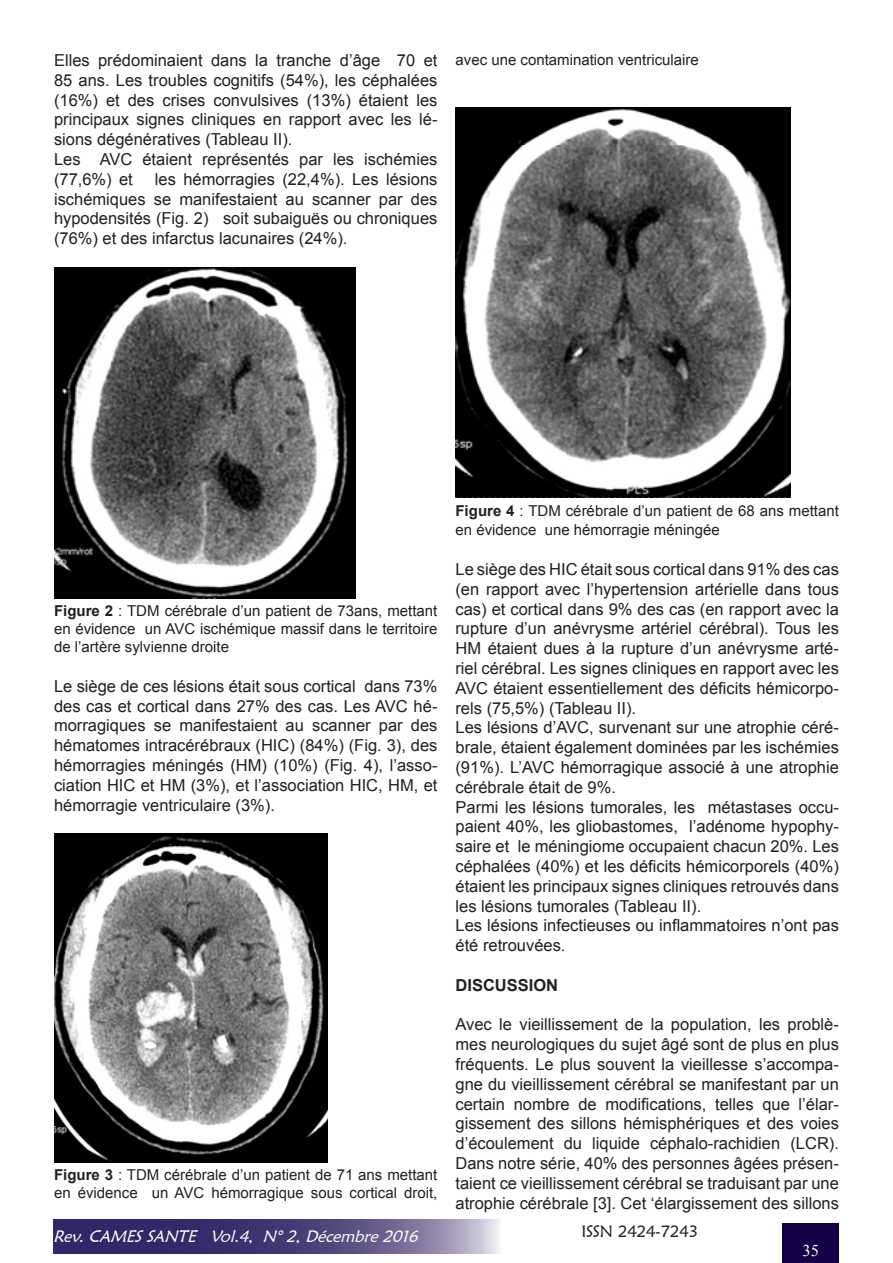
<style>
.page{position:relative;width:893px;height:1263px;background:#fff}
.page>*{position:absolute;margin:0;border:0;box-sizing:border-box;transform-origin:0 0}
.t1{font:16.5px/19.8px "Arial";color:#231f20;text-align:justify}
.t2{font:italic 16.5px "Maiandra GD";color:#fcfefd}
.t3{font:16.5px "Maiandra GD";color:#231f20}
.t4{font:700 16.5px "Arial";color:#231f20}
.t5{font:16.5px "Times New Roman";color:#fff}
.t6{font:15px/18px "Arial";color:#231f20}
.s1{font-weight:700}
</style>
<div class="page">
<img style="left:54px;top:267px;width:302px;height:331px">
<img style="left:54px;top:834px;width:274px;height:328px">
<img style="left:455px;top:108px;width:336px;height:389px">
<div style="left:782px;top:1223px;width:57px;height:40px;background:#150048"></div>
<svg style="left:53px;top:1219px;width:446px;height:34px;background:#574e82"></svg>
<p class="t1" style="left:54px;top:50px;width:385px">Elles prédominaient dans la tranche d’âge 70 et 85 ans. Les troubles cognitifs (54%), les céphalées (16%) et des crises convulsives (13%) étaient les principaux signes cliniques en rapport avec les lé&shy;sions dégénératives (Tableau II).</p>
<p class="t1" style="left:54px;top:149px;width:385px">Les AVC étaient représentés par les ischémies (77,6%) et</p>
<p class="t1" style="left:54px;top:169px;width:385px;text-indent:101px">les hémorragies (22,4%). Les lésions ischémiques se manifestaient au scanner par des hypodensités (Fig. 2) soit subaiguës ou chroniques (76%) et des infarctus lacunaires (24%).</p>
<p class="t6" style="left:455px;top:51px;width:245px">avec une contamination ventriculaire</p>
<p class="t6" style="left:455px;top:500px;width:385px;line-height:19.8px"><span class="s1">Figure 4</span> : TDM cérébrale d’un patient de 68 ans mettant en évidence une hémorragie méningée</p>
<p class="t1" style="left:455px;top:559px;width:385px">Le siège des HIC était sous cortical dans 91% des cas (en rapport avec l’hypertension artérielle dans tous cas) et cortical dans 9% des cas (en rapport avec la rupture d’un anévrysme artériel cérébral). Tous les HM étaient dues à la rupture d’un anévrysme arté&shy;riel cérébral. Les signes cliniques en rapport avec les AVC étaient essentiellement des déficits hémicorpo&shy;rels (75,5%) (Tableau II).</p>
<p class="t1" style="left:455px;top:717px;width:385px">Les lésions d’AVC, survenant sur une atrophie céré&shy;brale, étaient également dominées par les ischémies (91%). L’AVC hémorragique associé à une atrophie cérébrale était de 9%.</p>
<p class="t1" style="left:455px;top:797px;width:385px">Parmi les lésions tumorales, les métastases occu&shy;paient 40%, les gliobastomes, l’adénome hypophy&shy;saire et le méningiome occupaient chacun 20%. Les céphalées (40%) et les déficits hémicorporels (40%) étaient les principaux signes cliniques retrouvés dans les lésions tumorales (Tableau II).</p>
<p class="t1" style="left:455px;top:915px;width:385px">Les lésions infectieuses ou inflammatoires n’ont pas été retrouvées.</p>
<p class="t4" style="left:455px;top:973px;width:104px">DISCUSSION</p>
<p class="t1" style="left:455px;top:1014px;width:385px">Avec le vieillissement de la population, les problè&shy;mes neurologiques du sujet âgé sont de plus en plus fréquents. Le plus souvent la vieillesse s’accompa&shy;gne du vieillissement cérébral se manifestant par un certain nombre de modifications, telles que l’élar&shy;gissement des sillons hémisphériques et des voies d’écoulement du liquide céphalo-rachidien (LCR).<br>Dans notre série, 40% des personnes âgées présen&shy;taient ce vieillissement cérébral se traduisant par une atrophie cérébrale [3]. Cet ‘élargissement des sillons</p>
<p class="t5" style="left:802px;top:1238px;width:18px">35</p>
<p class="t6" style="left:54px;top:602px;width:385px;text-align:justify"><span class="s1">Figure 2</span> : TDM cérébrale d’un patient de 73ans, mettant en évidence un AVC ischémique massif dans le territoire de l’artère sylvienne droite</p>
<p class="t1" style="left:54px;top:676px;width:385px">Le siège de ces lésions était sous cortical dans 73% des cas et cortical dans 27% des cas. Les AVC hé&shy;morragiques se manifestaient au scanner par des hématomes intracérébraux (HIC) (84%) (Fig. 3), des hémorragies méningés (HM) (10%) (Fig. 4), l’asso&shy;ciation HIC et HM (3%), et l’association HIC, HM, et hémorragie ventriculaire (3%).</p>
<p class="t6" style="left:54px;top:1166px;width:385px"><span class="s1">Figure 3</span> : TDM cérébrale d’un patient de 71 ans mettant en évidence un AVC hémorragique sous cortical droit,</p>
<p class="t2" style="left:53px;top:1226px;width:371px">Rev.CAMESSANTE Vol.4, N°2,Décembre2016</p>
<p class="t3" style="left:581px;top:1221px;width:118px">ISSN 2424-7243</p>
</div>
